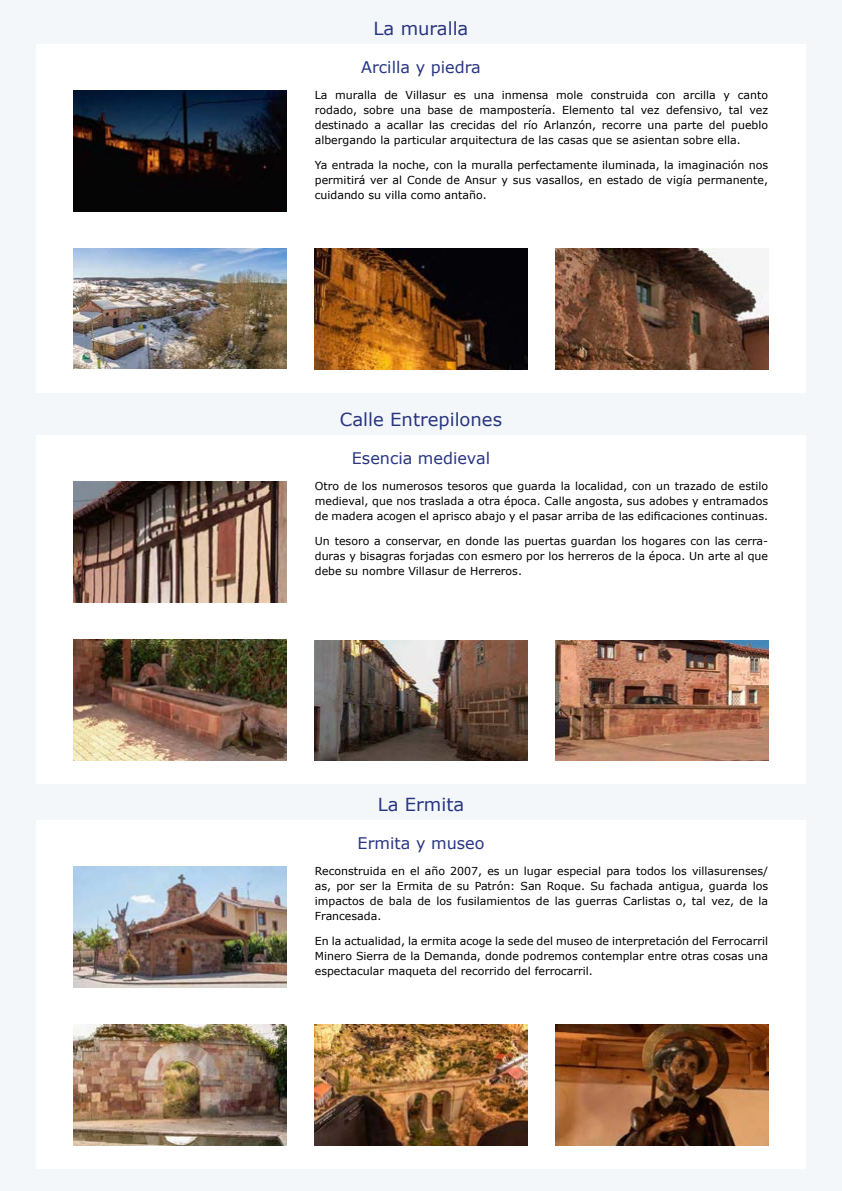
<style>
.page{position:relative;width:842px;height:1191px;background:#f4f7f9}
.page>*{position:absolute;margin:0;border:0;box-sizing:border-box;transform-origin:0 0}
.t1{font:18px "Verdana";color:#283583}
.t2{font:16px "Verdana";color:#283583}
.t3{font:11px/15px "Verdana";color:#000;text-align:justify}
</style>
<div class="page">
<div style="left:36px;top:44px;width:770px;height:349px;background:#fff"></div>
<div style="left:36px;top:435px;width:770px;height:349px;background:#fff"></div>
<div style="left:36px;top:820px;width:770px;height:348px;background:#fff"></div>
<img style="left:74px;top:90px;width:212px;height:121px">
<img style="left:74px;top:481px;width:212px;height:121px">
<img style="left:74px;top:866px;width:212px;height:121px">
<img style="left:556px;top:249px;width:212px;height:121px">
<img style="left:556px;top:640px;width:212px;height:121px">
<img style="left:556px;top:1025px;width:212px;height:120px">
<img style="left:315px;top:249px;width:212px;height:121px">
<img style="left:315px;top:640px;width:212px;height:121px">
<img style="left:315px;top:1025px;width:212px;height:120px">
<img style="left:74px;top:248px;width:212px;height:121px">
<img style="left:74px;top:639px;width:212px;height:121px">
<img style="left:74px;top:1024px;width:212px;height:121px">
<h1 class="t1" style="left:373px;top:16px;width:96px">La muralla</h1>
<h2 class="t2" style="left:361px;top:56px;width:121px">Arcilla y piedra</h2>
<p class="t3" style="left:315px;top:87px;width:455px">La muralla de Villasur es una inmensa mole construida con arcilla y canto rodado, sobre una base de mampostería. Elemento tal vez defensivo, tal vez destinado a acallar las crecidas del río Arlanzón, recorre una parte del pueblo albergando la particular arquitectura de las casas que se asientan sobre ella.</p>
<p class="t3" style="left:315px;top:157px;width:455px">Ya entrada la noche, con la muralla perfectamente iluminada, la imaginación nos permitirá ver al Conde de Ansur y sus vasallos, en estado de vigía permanente, cuidando su villa como antaño.</p>
<h1 class="t1" style="left:340px;top:407px;width:164px">Calle Entrepilones</h1>
<h2 class="t2" style="left:352px;top:447px;width:140px">Esencia medieval</h2>
<p class="t3" style="left:315px;top:478px;width:455px">Otro de los numerosos tesoros que guarda la localidad, con un trazado de estilo medieval, que nos traslada a otra época. Calle angosta, sus adobes y entramados de madera acogen el aprisco abajo y el pasar arriba de las edificaciones continuas.</p>
<p class="t3" style="left:315px;top:533px;width:455px">Un tesoro a conservar, en donde las puertas guardan los hogares con las cerra&shy;duras y bisagras forjadas con esmero por los herreros de la época. Un arte al que debe su nombre Villasur de Herreros.</p>
<h1 class="t1" style="left:378px;top:792px;width:88px">La Ermita</h1>
<h2 class="t2" style="left:358px;top:832px;width:128px">Ermita y museo</h2>
<p class="t3" style="left:315px;top:863px;width:455px">Reconstruida en el año 2007, es un lugar especial para todos los villasurenses/ as, por ser la Ermita de su Patrón: San Roque. Su fachada antigua, guarda los impactos de bala de los fusilamientos de las guerras Carlistas o, tal vez, de la Francesada.</p>
<p class="t3" style="left:315px;top:933px;width:455px">En la actualidad, la ermita acoge la sede del museo de interpretación del Ferrocarril Minero Sierra de la Demanda, donde podremos contemplar entre otras cosas una espectacular maqueta del recorrido del ferrocarril.</p>
</div>
